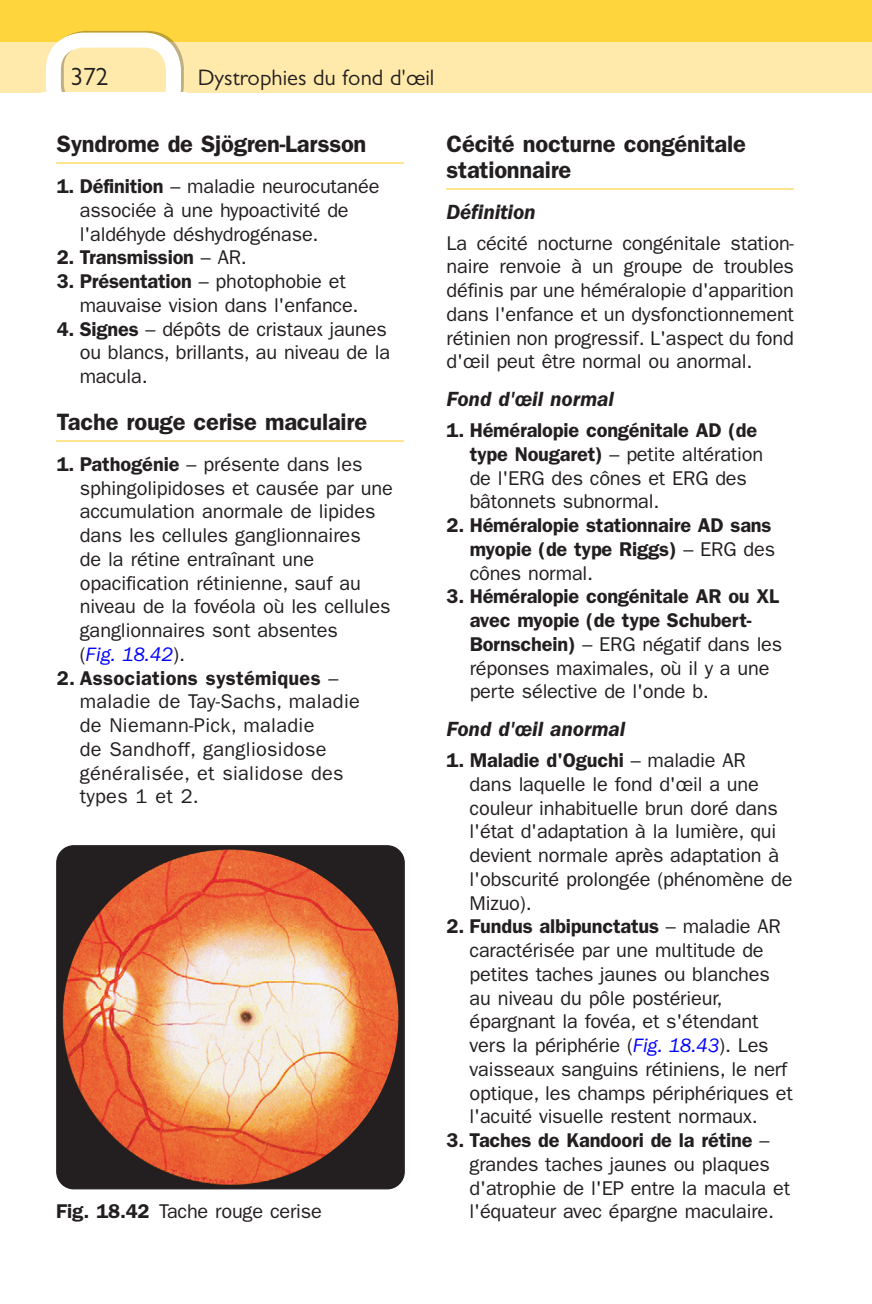
<style>
.page{position:relative;width:872px;height:1304px;background:#fff}
.page>*{position:absolute;margin:0;border:0;box-sizing:border-box;transform-origin:0 0}
.t1{font:25px "Gill Sans";color:#231f20}
.t2{font:600 23.75px/25.8px "Franklin Gothic";letter-spacing:-.01em;color:#231f20}
.t3{font:22.5px "Gill Sans";color:#231f20}
.t4{font:italic 600 21.25px "Franklin Gothic";letter-spacing:-.01em;color:#231f20}
.t5{font:20px/23.8px "Franklin Gothic";letter-spacing:-.01em;color:#231f20}
.t6{font:20px/23.8px "Franklin Gothic";letter-spacing:.015em;color:#231f20}
.t7{font:600 20px/23.8px "Franklin Gothic";letter-spacing:-.01em;color:#231f20}
.s1{font-weight:600}
.s2{font-weight:400}
.s3{font-style:italic;color:#00f}
</style>
<div class="page">
<div style="left:0;top:0;width:872px;height:92px;background:#ffd53e"></div>
<div style="left:0;top:42px;width:872px;height:50px;background:#ffeaab"></div>
<svg style="left:46px;top:31px;width:138px;height:61px"></svg>
<hr style="left:57px;top:162px;width:347px;height:2px;background:#ffe492">
<hr style="left:57px;top:440px;width:347px;height:2px;background:#ffe492">
<hr style="left:446px;top:188px;width:348px;height:2px;background:#ffe492">
<div style="left:57px;top:846px;width:347px;height:343px;background:#231f20;border-radius:17px"></div>
<div style="left:56px;top:845px;width:349px;height:344px;border:1px solid #231f20;border-radius:17px"></div>
<img style="left:63px;top:849px;width:335px;height:336px;border-radius:168px">
<p class="t1" style="left:71px;top:62px;width:39px">372</p>
<p class="t3" style="left:198px;top:65px;width:238px">Dystrophies du fond d'œil</p>
<p class="t2" style="left:57px;top:131px;width:311px">Syndrome de Sjögren-Larsson</p>
<p class="t5" style="left:80px;top:175px;width:301px;text-indent:-23px"><span class="s1">1. Définition</span> – maladie neurocutanée associée à une hypoactivité de l'aldéhyde déshydrogénase.</p>
<p class="t7" style="left:57px;top:246px;width:192px">2. Transmission <span class="s2">– AR.</span></p>
<p class="t5" style="left:80px;top:270px;width:280px;text-indent:-23px"><span class="s1">3. Présentation</span> – photophobie et mauvaise vision dans l'enfance.</p>
<p class="t5" style="left:80px;top:317px;width:312px;text-indent:-23px"><span class="s1">4. Signes</span> – dépôts de cristaux jaunes ou blancs, brillants, au niveau de la macula.</p>
<p class="t2" style="left:57px;top:409px;width:312px">Tache rouge cerise maculaire</p>
<p class="t5" style="left:80px;top:452px;width:315px;text-indent:-23px"><span class="s1">1. Pathogénie</span> – présente dans les sphingolipidoses et causée par une accumulation anormale de lipides dans les cellules ganglionnaires<br>de la rétine entraînant une opacification rétinienne, sauf au niveau de la fovéola où les cellules ganglionnaires sont absentes<br>( <span class="s3">Fig. 18.42</span> ).</p>
<p class="t6" style="left:80px;top:666px;width:282px;text-indent:-23px"><span class="s1">2. Associations systémiques</span> – maladie de Tay-Sachs, maladie de Niemann-Pick, maladie<br>de Sandhoff, gangliosidose généralisée, et sialidose des types 1 et 2.</p>
<p class="t2" style="left:446px;top:131px;width:301px">Cécité nocturne congénitale stationnaire</p>
<p class="t4" style="left:446px;top:200px;width:91px">Définition</p>
<p class="t5" style="left:446px;top:231px;width:349px;text-align:justify">La cécité nocturne congénitale station&shy;naire renvoie à un groupe de troubles définis par une héméralopie d'apparition dans l'enfance et un dysfonctionnement rétinien non progressif. L'aspect du fond d'œil peut être normal ou anormal.</p>
<p class="t4" style="left:446px;top:387px;width:169px">Fond d'œil normal</p>
<p class="t5" style="left:469px;top:419px;width:295px;text-indent:-23px"><span class="s1">1. Héméralopie congénitale AD (de type Nougaret)</span> – petite altération de l'ERG des cônes et ERG des bâtonnets subnormal.</p>
<p class="t7" style="left:469px;top:513px;width:307px;text-indent:-23px">2. Héméralopie stationnaire AD sans myopie (de type Riggs) <span class="s2">– ERG des cônes normal.</span></p>
<p class="t5" style="left:469px;top:585px;width:314px;text-indent:-23px"><span class="s1">3. Héméralopie congénitale AR ou XL avec myopie (de type Schubert-<br>Bornschein)</span> – ERG négatif dans les réponses maximales, où il y a une perte sélective de l'onde b.</p>
<p class="t4" style="left:446px;top:717px;width:180px">Fond d'œil anormal</p>
<p class="t5" style="left:469px;top:749px;width:324px;text-indent:-23px"><span class="s1">1. Maladie d'Oguchi</span> – maladie AR dans laquelle le fond d'œil a une couleur inhabituelle brun doré dans l'état d'adaptation à la lumière, qui devient normale après adaptation à l'obscurité prolongée (phénomène de<br>Mizuo).</p>
<p class="t5" style="left:469px;top:915px;width:325px;text-indent:-23px"><span class="s1">2. Fundus albipunctatus</span> – maladie AR caractérisée par une multitude de petites taches jaunes ou blanches au niveau du pôle postérieur, épargnant la fovéa, et s'étendant vers la périphérie ( <span class="s3">Fig. 18.43</span> ). Les vaisseaux sanguins rétiniens, le nerf optique, les champs périphériques et l'acuité visuelle restent normaux.</p>
<p class="t5" style="left:469px;top:1129px;width:322px;text-indent:-23px"><span class="s1">3. Taches de Kandoori de la rétine</span> – grandes taches jaunes ou plaques d'atrophie de l'EP entre la macula et</p>
<p class="t5" style="left:56px;top:1199px;width:267px"><span class="s1">Fig. 18.42</span> Tache rouge cerise</p>
<p class="t5" style="left:469px;top:1200px;width:306px">l'équateur avec épargne maculaire.</p>
</div>
